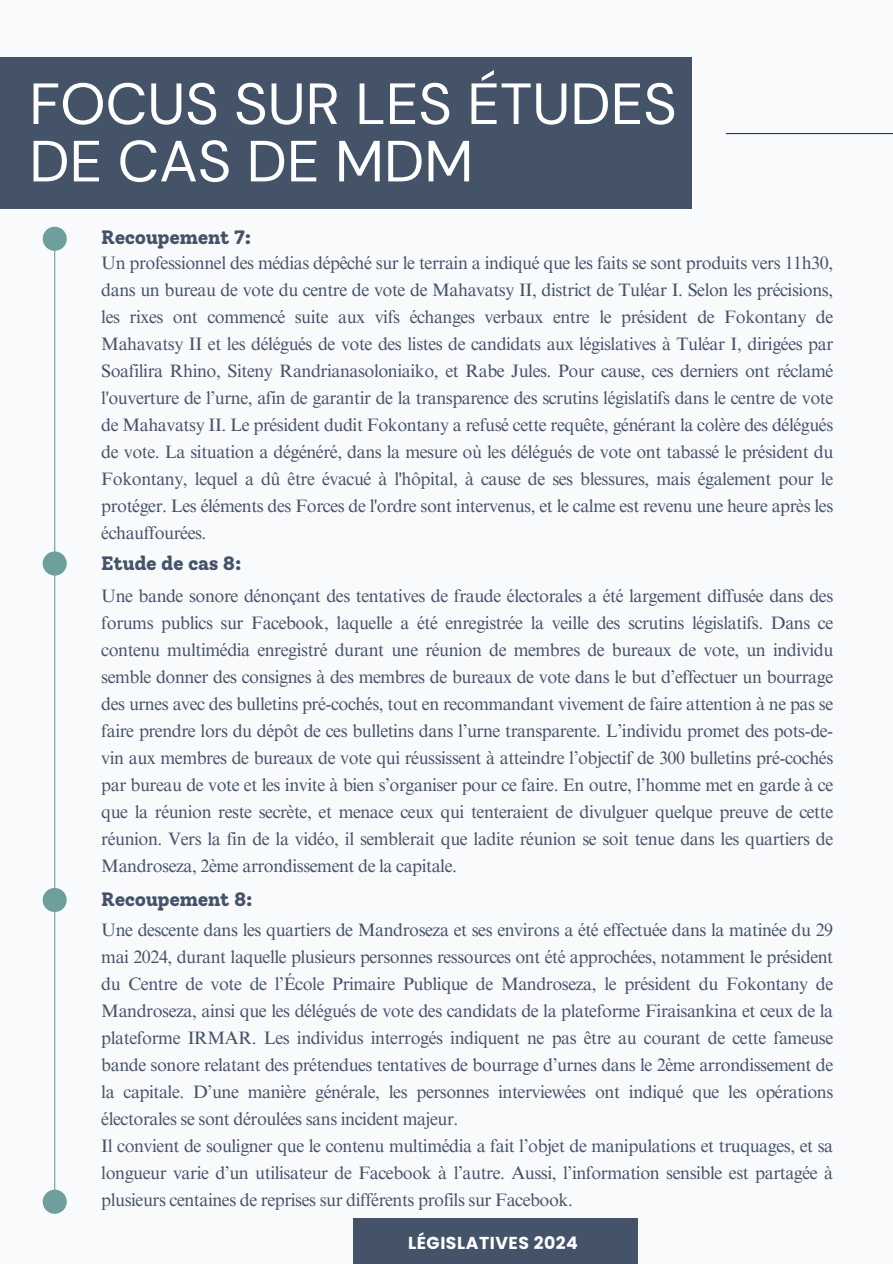
<style>
.page{position:relative;width:893px;height:1264px;background:#fff}
.page>*{position:absolute;margin:0;border:0;box-sizing:border-box;transform-origin:0 0}
.t1{font:57.9px/57.3px "DM Sans";color:#fff}
.t2{font:800 19.35px "Solway";letter-spacing:-.025em;color:#455369}
.t3{font:18px/27px "Times NRMT Pro";letter-spacing:-.025em;color:#455369;text-align:justify}
.t4{font:700 17.25px "Poppins";letter-spacing:.03em;color:#fff}
</style>
<div class="page">
<div style="left:0;top:0;width:892px;height:1263px;background:#f9fafc"></div>
<div style="left:0;top:57px;width:691px;height:151px;background:#455369"></div>
<hr style="left:725px;top:133px;width:167px;height:1px;background:#243757">
<div style="left:43px;top:227px;width:24px;height:24px;background:#6f9f9d;border-radius:50%"></div>
<hr style="left:54px;top:251px;width:1px;height:953px;background:#6f9f9d">
<div style="left:43px;top:888px;width:24px;height:24px;background:#6f9f9d;border-radius:50%"></div>
<div style="left:353px;top:1217px;width:284px;height:46px;background:#455369"></div>
<div style="left:43px;top:551px;width:24px;height:24px;background:#6f9f9d;border-radius:50%"></div>
<div style="left:43px;top:1189px;width:24px;height:24px;background:#6f9f9d;border-radius:50%"></div>
<p class="t1" style="left:29px;top:76px;width:649px">FOCUS SUR LES ÉTUDES<br>DE CAS DE MDM</p>
<h2 class="t2" style="left:101px;top:225px;width:152px">Recoupement 7:</h2>
<h2 class="t3" style="left:101px;top:252px;width:733px">Un professionnel des médias dépêché sur le terrain a indiqué que les faits se sont produits vers 11h30, dans un bureau de vote du centre de vote de Mahavatsy II, district de Tuléar I. Selon les précisions, les rixes ont commencé suite aux vifs échanges verbaux entre le président de Fokontany de Mahavatsy II et les délégués de vote des listes de candidats aux législatives à Tuléar I, dirigées par Soafilira Rhino, Siteny Randrianasoloniaiko, et Rabe Jules. Pour cause, ces derniers ont réclamé l'ouverture de l’urne, afin de garantir de la transparence des scrutins législatifs dans le centre de vote de Mahavatsy II. Le président dudit Fokontany a refusé cette requête, générant la colère des délégués de vote. La situation a dégénéré, dans la mesure où les délégués de vote ont tabassé le président du Fokontany, lequel a dû être évacué à l'hôpital, à cause de ses blessures, mais également pour le protéger. Les éléments des Forces de l'ordre sont intervenus, et le calme est revenu une heure après les échauffourées.</h2>
<h3 class="t2" style="left:101px;top:551px;width:142px">Etude de cas 8:</h3>
<h2 class="t3" style="left:101px;top:585px;width:733px">Une bande sonore dénonçant des tentatives de fraude électorales a été largement diffusée dans des forums publics sur Facebook, laquelle a été enregistrée la veille des scrutins législatifs. Dans ce contenu multimédia enregistré durant une réunion de membres de bureaux de vote, un individu semble donner des consignes à des membres de bureaux de vote dans le but d’effectuer un bourrage des urnes avec des bulletins pré-cochés, tout en recommandant vivement de faire attention à ne pas se faire prendre lors du dépôt de ces bulletins dans l’urne transparente. L’individu promet des pots-de&shy;vin aux membres de bureaux de vote qui réussissent à atteindre l’objectif de 300 bulletins pré-cochés par bureau de vote et les invite à bien s’organiser pour ce faire. En outre, l’homme met en garde à ce que la réunion reste secrète, et menace ceux qui tenteraient de divulguer quelque preuve de cette réunion. Vers la fin de la vidéo, il semblerait que ladite réunion se soit tenue dans les quartiers de Mandroseza, 2ème arrondissement de la capitale.</h2>
<h3 class="t2" style="left:101px;top:887px;width:153px">Recoupement 8:</h3>
<p class="t3" style="left:101px;top:918px;width:733px;text-align:left">Une descente dans les quartiers de Mandroseza et ses environs a été effectuée dans la matinée du 29 mai 2024, durant laquelle plusieurs personnes ressources ont été approchées, notamment le président du Centre de vote de l’École Primaire Publique de Mandroseza, le président du Fokontany de Mandroseza, ainsi que les délégués de vote des candidats de la plateforme Firaisankina et ceux de la plateforme IRMAR. Les individus interrogés indiquent ne pas être au courant de cette fameuse bande sonore relatant des prétendues tentatives de bourrage d’urnes dans le 2ème arrondissement de la capitale. D’une manière générale, les personnes interviewées ont indiqué que les opérations électorales se sont déroulées sans incident majeur.<br>Il convient de souligner que le contenu multimédia a fait l’objet de manipulations et truquages, et sa longueur varie d’un utilisateur de Facebook à l’autre. Aussi, l’information sensible est partagée à plusieurs centaines de reprises sur différents profils sur Facebook.</p>
<h3 class="t4" style="left:408px;top:1230px;width:171px">LÉGISLATIVES 2024</h3>
</div>
